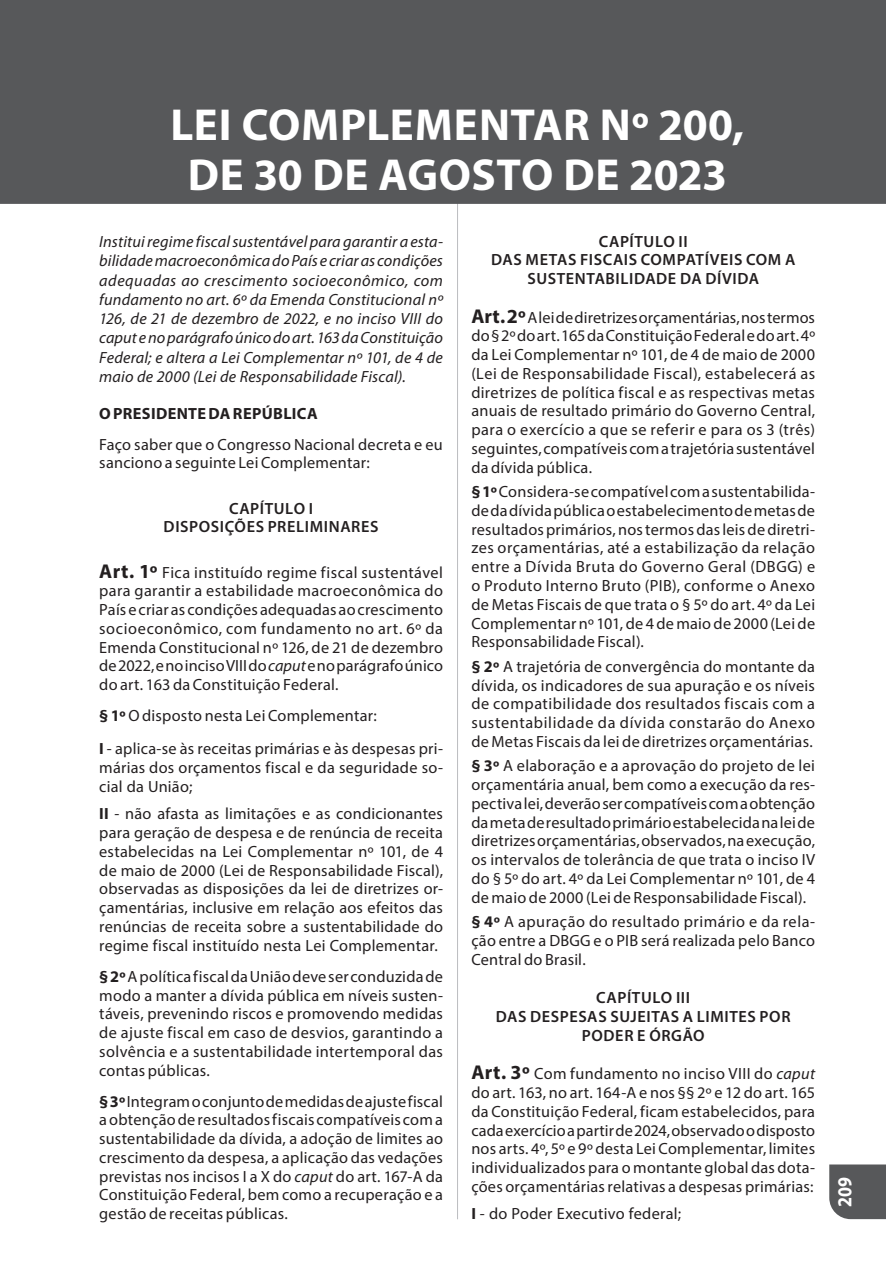
<style>
.page{position:relative;width:886px;height:1276px;background:#fff}
.page>*{position:absolute;margin:0;border:0;box-sizing:border-box;transform-origin:0 0}
.Abertura_-_Linha_1{font:700 45px/50px "Myriad Pro";letter-spacing:.005em;color:#fff;text-align:center}
.t1{font:700 20px "Myriad Pro";color:#fff;scale:.9 1}
.Paragrafo_2023{font:16.25px/18.8px "Myriad Pro";letter-spacing:.015em;color:#231f20;text-align:justify}
.Artigo_2023{font:16.25px/18.8px "Myriad Pro";letter-spacing:.015em;color:#231f20;text-align:justify}
.Inciso_2023{font:16.25px/18.8px "Myriad Pro";letter-spacing:.015em;color:#231f20;text-align:justify}
.Epigrafe_2023{font:italic 16.25px/19.2px "Myriad Pro";letter-spacing:.015em;color:#231f20;text-align:justify}
.Capitulo_2023{font:600 16.25px/18.8px "Myriad Pro";letter-spacing:.04em;color:#231f20;text-align:center}
.Paragrafo_2023-2{font:700 16.25px "Myriad Pro";letter-spacing:.02em;color:#231f20}
.s1{font-weight:700;font-size:20px}
.s2{font-style:italic}
.s3{font-weight:700}
</style>
<div class="page">
<div style="left:829px;top:1164px;width:57px;height:55px;background:#57585a"></div>
<hr style="left:457px;top:106px;width:1px;height:1113px;background:#bcbdc0">
<div style="left:0;top:0;width:886px;height:204px;background:#57585a"></div>
<p class="Abertura_-_Linha_1" style="left:170px;top:98px;width:575px">LEI COMPLEMENTAR Nº 200,<br>DE 30 DE AGOSTO DE 2023</p>
<p class="Epigrafe_2023" style="left:99px;top:232px;width:345px">Institui regime fiscal sustentável para garantir a esta&shy;bilidade macroeconômica do País e criar as condições adequadas ao crescimento socioeconômico, com fundamento no art. 6º da Emenda Constitucional nº 126, de 21 de dezembro de 2022, e no inciso VIII do caput e no parágrafo único do art. 163 da Constituição Federal; e altera a Lei Complementar nº 101, de 4 de maio de 2000 (Lei de Responsabilidade Fiscal).</p>
<p class="Paragrafo_2023-2" style="left:99px;top:402px;width:220px">O PRESIDENTE DA REPÚBLICA</p>
<p class="Paragrafo_2023" style="left:99px;top:434px;width:345px">Faço saber que o Congresso Nacional decreta e eu sanciono a seguinte Lei Complementar:</p>
<p class="Capitulo_2023" style="left:164px;top:498px;width:216px">CAPÍTULO I<br>DISPOSIÇÕES PRELIMINARES</p>
<p class="Artigo_2023" style="left:99px;top:562px;width:345px"><span class="s1">Art. 1º</span> Fica instituído regime fiscal sustentável para garantir a estabilidade macroeconômica do País e criar as condições adequadas ao crescimento socioeconômico, com fundamento no art. 6º da Emenda Constitucional nº 126, de 21 de dezembro de 2022, e no inciso VIII do <span class="s2">caput</span> e no parágrafo único do art. 163 da Constituição Federal.</p>
<p class="Paragrafo_2023" style="left:99px;top:706px;width:279px"><span class="s3">§ 1º</span> O disposto nesta Lei Complementar:</p>
<p class="Inciso_2023" style="left:99px;top:739px;width:345px"><span class="s3">I</span> - aplica-se às receitas primárias e às despesas pri&shy;márias dos orçamentos fiscal e da seguridade so&shy;cial da União;</p>
<p class="Inciso_2023" style="left:99px;top:804px;width:345px"><span class="s3">II</span> - não afasta as limitações e as condicionantes para geração de despesa e de renúncia de receita estabelecidas na Lei Complementar nº 101, de 4 de maio de 2000 (Lei de Responsabilidade Fiscal), observadas as disposições da lei de diretrizes or&shy;çamentárias, inclusive em relação aos efeitos das renúncias de receita sobre a sustentabilidade do regime fiscal instituído nesta Lei Complementar.</p>
<p class="Paragrafo_2023" style="left:99px;top:966px;width:345px"><span class="s3">§ 2º</span> A política fiscal da União deve ser conduzida de modo a manter a dívida pública em níveis susten&shy;táveis, prevenindo riscos e promovendo medidas de ajuste fiscal em caso de desvios, garantindo a solvência e a sustentabilidade intertemporal das contas públicas.</p>
<p class="Paragrafo_2023" style="left:99px;top:1091px;width:345px"><span class="s3">§ 3º</span> Integram o conjunto de medidas de ajuste fiscal a obtenção de resultados fiscais compatíveis com a sustentabilidade da dívida, a adoção de limites ao crescimento da despesa, a aplicação das vedações previstas nos incisos I a X do <span class="s2">caput</span> do art. 167-A da Constituição Federal, bem como a recuperação e a gestão de receitas públicas.</p>
<p class="Capitulo_2023" style="left:491px;top:231px;width:306px">CAPÍTULO II<br>DAS METAS FISCAIS COMPATÍVEIS COM A<br>SUSTENTABILIDADE DA DÍVIDA</p>
<p class="Artigo_2023" style="left:471px;top:307px;width:345px"><span class="s1">Art. 2º</span>A lei de diretrizes orçamentárias, nos termos do § 2º do art. 165 da Constituição Federal e do art. 4º da Lei Complementar nº 101, de 4 de maio de 2000 (Lei de Responsabilidade Fiscal), estabelecerá as diretrizes de política fiscal e as respectivas metas anuais de resultado primário do Governo Central, para o exercício a que se referir e para os 3 (três) seguintes, compatíveis com a trajetória sustentável da dívida pública.</p>
<p class="Paragrafo_2023" style="left:471px;top:482px;width:345px"><span class="s3">§ 1º</span> Considera-se compatível com a sustentabilida&shy;de da dívida pública o estabelecimento de metas de resultados primários, nos termos das leis de diretri&shy;zes orçamentárias, até a estabilização da relação entre a Dívida Bruta do Governo Geral (DBGG) e o Produto Interno Bruto (PIB), conforme o Anexo de Metas Fiscais de que trata o § 5º do art. 4º da Lei Complementar nº 101, de 4 de maio de 2000 (Lei de Responsabilidade Fiscal).</p>
<p class="Paragrafo_2023" style="left:471px;top:656px;width:345px"><span class="s3">§ 2º</span> A trajetória de convergência do montante da dívida, os indicadores de sua apuração e os níveis de compatibilidade dos resultados fiscais com a sustentabilidade da dívida constarão do Anexo de Metas Fiscais da lei de diretrizes orçamentárias.</p>
<p class="Paragrafo_2023" style="left:471px;top:756px;width:345px"><span class="s3">§ 3º</span> A elaboração e a aprovação do projeto de lei orçamentária anual, bem como a execução da res&shy;pectiva lei, deverão ser compatíveis com a obtenção da meta de resultado primário estabelecida na lei de diretrizes orçamentárias, observados, na execução, os intervalos de tolerância de que trata o inciso IV do § 5º do art. 4º da Lei Complementar nº 101, de 4 de maio de 2000 (Lei de Responsabilidade Fiscal).</p>
<p class="Paragrafo_2023" style="left:471px;top:912px;width:345px"><span class="s3">§ 4º</span> A apuração do resultado primário e da rela&shy;ção entre a DBGG e o PIB será realizada pelo Banco Central do Brasil.</p>
<p class="Capitulo_2023" style="left:496px;top:988px;width:296px">CAPÍTULO III<br>DAS DESPESAS SUJEITAS A LIMITES POR<br>PODER E ÓRGÃO</p>
<p class="Artigo_2023" style="left:471px;top:1064px;width:345px"><span class="s1">Art. 3º</span> Com fundamento no inciso VIII do <span class="s2">caput </span>do art. 163, no art. 164-A e nos §§ 2º e 12 do art. 165 da Constituição Federal, ficam estabelecidos, para cada exercício a partir de 2024, observado o disposto nos arts. 4º, 5º e 9º desta Lei Complementar, limites individualizados para o montante global das dota&shy;ções orçamentárias relativas a despesas primárias:</p>
<p class="Inciso_2023" style="left:471px;top:1203px;width:211px"><span class="s3">I</span> - do Poder Executivo federal;</p>
<p class="t1" style="left:831px;top:1207px;width:35px;rotate:-90deg">209</p>
</div>
